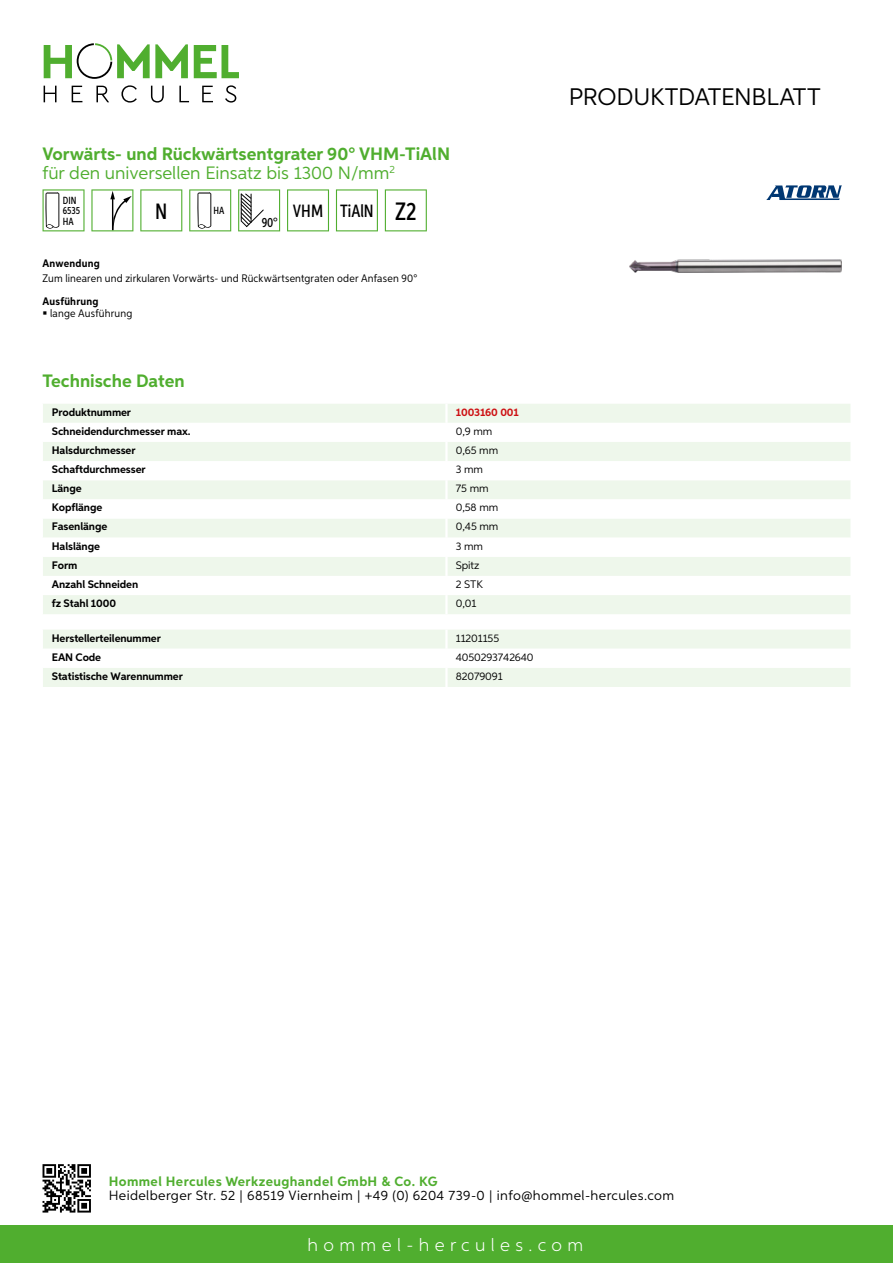
<style>
.page{position:relative;width:893px;height:1263px;background:#fff}
.page>*{position:absolute;margin:0;border:0;box-sizing:border-box;transform-origin:0 0}
.t1{font:24px "Aspira";letter-spacing:-.01em;color:#000}
.t2{font:500 22.2px "Aspira XX Nar";color:#000}
.t3{font:700 18px/19.8px "Aspira";color:#50ae2f}
.t4{font:300 18px "Aspira";letter-spacing:.3em;color:#fff}
.t5{font:500 17.85px "Aspira XX Nar";color:#000}
.t6{font:13.5px "Aspira";letter-spacing:.03em;color:#000}
.t7{font:700 13.5px "Aspira";letter-spacing:.03em;color:#50ae2f}
.t8{font:500 13.35px "Aspira XX Nar";color:#000}
.t9{font:700 10.95px "Aspira";letter-spacing:-.01em;color:#000}
.t10{font:10.95px "Aspira Nar";letter-spacing:.015em;color:#000}
.t11{font:10.95px "Aspira";letter-spacing:-.01em;color:#000}
.t12{font:700 10.95px "Aspira Nar";letter-spacing:.02em;color:#000}
.t13{font:700 10.95px "Aspira";letter-spacing:-.01em;color:#cd1013}
.t14{font:500 10.35px/10.4px "Aspira XX Nar";color:#000}
.s1{font-weight:400}
.s2{font-size:25.2px}
</style>
<div class="page">
<div style="left:0;top:1226px;width:893px;height:37px;background:#50ae2f"></div>
<svg style="left:43px;top:1164px;width:48px;height:48px"></svg>
<svg style="left:194px;top:45px;width:45px;height:33px"></svg>
<svg style="left:44px;top:43px;width:144px;height:36px"></svg>
<svg style="left:44px;top:86px;width:13px;height:16px"></svg>
<svg style="left:72px;top:86px;width:10px;height:16px"></svg>
<svg style="left:96px;top:86px;width:13px;height:16px"></svg>
<svg style="left:121px;top:85px;width:16px;height:18px"></svg>
<svg style="left:151px;top:86px;width:13px;height:17px"></svg>
<svg style="left:179px;top:86px;width:10px;height:16px"></svg>
<svg style="left:202px;top:86px;width:11px;height:16px"></svg>
<svg style="left:225px;top:85px;width:11px;height:18px"></svg>
<div style="left:43px;top:404px;width:807px;height:210px;background:#eef7eb"></div>
<svg style="left:43px;top:423px;width:807px;height:172px"></svg>
<hr style="left:445px;top:404px;width:3px;height:19px;background:#fff">
<hr style="left:445px;top:423px;width:3px;height:19px;background:#fff">
<hr style="left:445px;top:442px;width:3px;height:19px;background:#fff">
<hr style="left:445px;top:461px;width:3px;height:19px;background:#fff">
<hr style="left:445px;top:480px;width:3px;height:19px;background:#fff">
<hr style="left:445px;top:499px;width:3px;height:19px;background:#fff">
<hr style="left:445px;top:518px;width:3px;height:20px;background:#fff">
<hr style="left:445px;top:538px;width:3px;height:19px;background:#fff">
<hr style="left:445px;top:557px;width:3px;height:19px;background:#fff">
<hr style="left:445px;top:576px;width:3px;height:19px;background:#fff">
<hr style="left:445px;top:595px;width:3px;height:19px;background:#fff">
<svg style="left:43px;top:630px;width:807px;height:57px"></svg>
<hr style="left:445px;top:668px;width:3px;height:19px;background:#fff">
<svg style="left:43px;top:189px;width:42px;height:42px"></svg>
<svg style="left:91px;top:189px;width:42px;height:42px"></svg>
<svg style="left:140px;top:189px;width:42px;height:42px"></svg>
<svg style="left:189px;top:189px;width:42px;height:42px"></svg>
<svg style="left:238px;top:189px;width:42px;height:42px"></svg>
<svg style="left:287px;top:189px;width:42px;height:42px"></svg>
<svg style="left:336px;top:189px;width:42px;height:42px"></svg>
<svg style="left:385px;top:189px;width:42px;height:42px"></svg>
<img style="left:629px;top:259px;width:213px;height:14px">
<svg style="left:766px;top:185px;width:76px;height:15px"></svg>
<h3 class="t3" style="left:43px;top:144px;width:409px">Vorwärts- und Rückwärtsentgrater 90° VHM-TiAlN <span class="s1">für den universellen Einsatz bis 1300 N/mm</span><sup>2</sup></h3>
<p class="t14" style="left:63px;top:195px;width:19px">DIN<br>6535<br>HA</p>
<h2 class="t2" style="left:155px;top:197px;width:14px">N</h2>
<p class="t14" style="left:213px;top:205px;width:12px">HA</p>
<p class="t8" style="left:262px;top:215px;width:18px">90°</p>
<h3 class="t5" style="left:293px;top:200px;width:125px">VHM TiAlN <span class="s2">Z2</span></h3>
<p class="t12" style="left:43px;top:257px;width:59px">Anwendung</p>
<p class="t10" style="left:43px;top:272px;width:376px">Zum linearen und zirkularen Vorwärts- und Rückwärtsentgraten oder Anfasen 90°</p>
<p class="t12" style="left:43px;top:294px;width:58px">Ausführung</p>
<p class="t10" style="left:50px;top:307px;width:84px">lange Ausführung</p>
<h3 class="t3" style="left:43px;top:371px;width:144px">Technische Daten</h3>
<p class="t9" style="left:52px;top:405px;width:81px">Produktnummer</p>
<p class="t13" style="left:456px;top:405px;width:65px">1003160 001</p>
<p class="t9" style="left:52px;top:424px;width:140px">Schneidendurchmesser max.</p>
<p class="t11" style="left:456px;top:424px;width:38px">0,9 mm</p>
<p class="t9" style="left:52px;top:443px;width:85px">Halsdurchmesser</p>
<p class="t11" style="left:456px;top:443px;width:44px">0,65 mm</p>
<p class="t9" style="left:52px;top:462px;width:95px">Schaftdurchmesser</p>
<p class="t11" style="left:456px;top:463px;width:29px">3 mm</p>
<p class="t9" style="left:52px;top:482px;width:31px">Länge</p>
<p class="t11" style="left:456px;top:482px;width:34px">75 mm</p>
<p class="t9" style="left:52px;top:501px;width:52px">Kopflänge</p>
<p class="t11" style="left:456px;top:501px;width:44px">0,58 mm</p>
<p class="t9" style="left:52px;top:520px;width:57px">Fasenlänge</p>
<p class="t11" style="left:456px;top:520px;width:44px">0,45 mm</p>
<p class="t9" style="left:52px;top:539px;width:50px">Halslänge</p>
<p class="t11" style="left:456px;top:539px;width:29px">3 mm</p>
<p class="t9" style="left:52px;top:558px;width:27px">Form</p>
<p class="t11" style="left:456px;top:558px;width:25px">Spitz</p>
<p class="t9" style="left:52px;top:577px;width:88px">Anzahl Schneiden</p>
<p class="t11" style="left:456px;top:577px;width:22px">2 STK</p>
<p class="t9" style="left:52px;top:596px;width:66px">fz Stahl 1000</p>
<p class="t11" style="left:456px;top:596px;width:22px">0,01</p>
<p class="t9" style="left:52px;top:631px;width:111px">Herstellerteilenummer</p>
<p class="t11" style="left:456px;top:631px;width:45px">11201155</p>
<p class="t9" style="left:52px;top:650px;width:51px">EAN Code</p>
<p class="t11" style="left:456px;top:650px;width:79px">4050293742640</p>
<p class="t9" style="left:52px;top:669px;width:132px">Statistische Warennummer</p>
<p class="t11" style="left:456px;top:669px;width:48px">82079091</p>
<h1 class="t1" style="left:569px;top:82px;width:253px">Produktdatenblatt</h1>
<p class="t7" style="left:109px;top:1172px;width:330px">Hommel Hercules Werkzeughandel GmbH &amp; Co. KG</p>
<p class="t6" style="left:109px;top:1187px;width:567px">Heidelberger Str. 52 | 68519 Viernheim | +49 (0) 6204 739-0 | info@hommel-hercules.com</p>
<h3 class="t4" style="left:307px;top:1234px;width:277px">hommel-hercules.com</h3>
</div>
